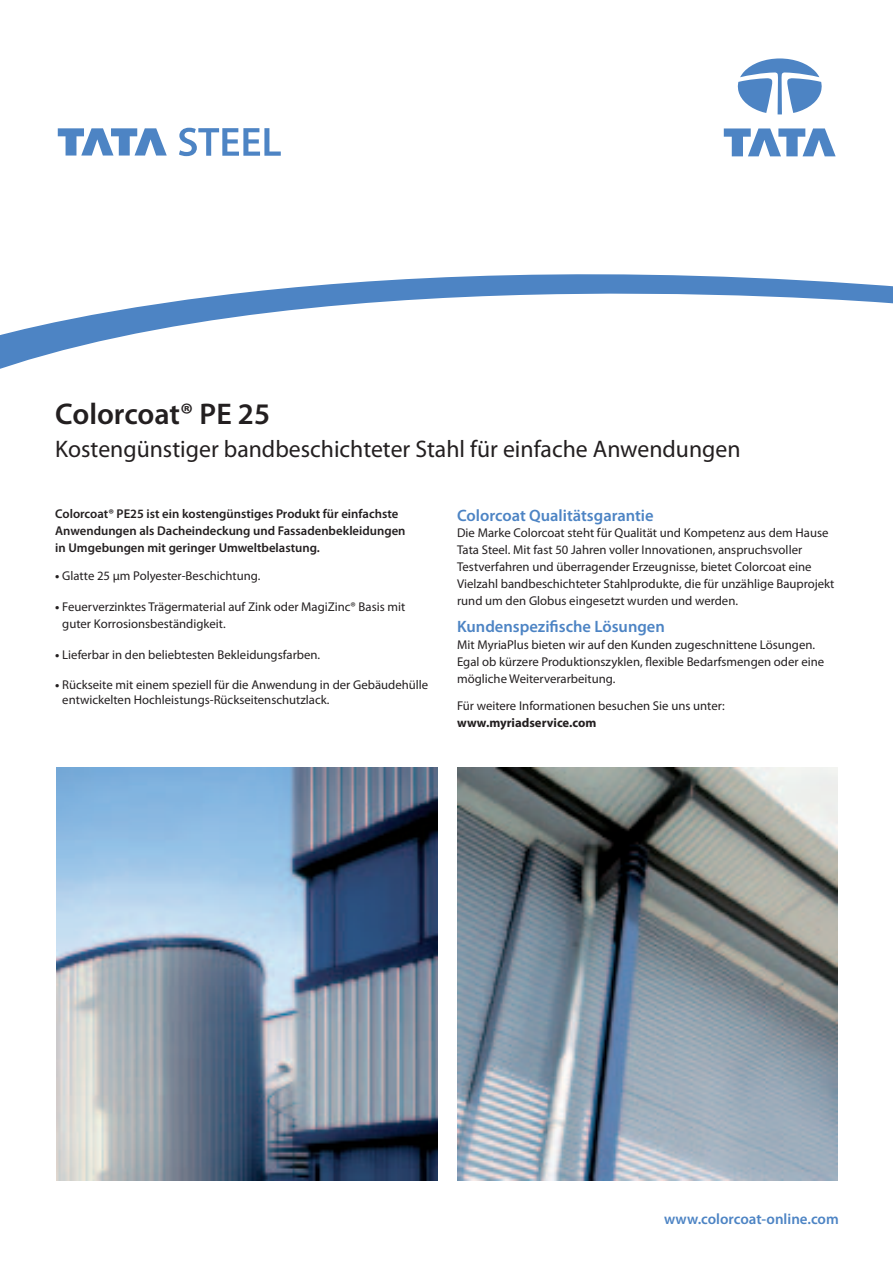
<style>
.page{position:relative;width:893px;height:1263px;background:#fff}
.page>*{position:absolute;margin:0;border:0;box-sizing:border-box;transform-origin:0 0}
.t1{font:600 30px "Myriad Pro";color:#231f20}
.t2{font:24px "Myriad Pro";color:#231f20}
.t3{font:600 16.5px "Myriad Pro";color:#4d84c4}
.t4{font:600 15px "Myriad Pro";color:#4d84c4}
.t5{font:12.75px/17px "Myriad Pro";color:#231f20}
.t6{font:600 12.75px/17.2px "Myriad Pro";color:#231f20}
.t7{font:700 12.75px "Myriad Pro";color:#231f20}
.s1{font-weight:700}
</style>
<div class="page">
<svg style="left:737px;top:58px;width:85px;height:56px"></svg>
<svg style="left:724px;top:128px;width:112px;height:28px"></svg>
<svg style="left:58px;top:128px;width:109px;height:28px"></svg>
<svg style="left:179px;top:128px;width:102px;height:28px"></svg>
<svg style="left:0;top:274px;width:893px;height:95px"></svg>
<img style="left:57px;top:767px;width:380px;height:413px">
<img style="left:457px;top:767px;width:381px;height:413px">
<h1 class="t1" style="left:55px;top:395px;width:216px">Colorcoat® PE 25</h1>
<h2 class="t2" style="left:55px;top:435px;width:687px">Kostengünstiger bandbeschichteter Stahl für einfache Anwendungen</h2>
<p class="t6" style="left:55px;top:504px;width:352px">Colorcoat® PE25 ist ein kostengünstiges Produkt für einfachste<br>Anwendungen als Dacheindeckung und Fassadenbekleidungen in Umgebungen mit geringer Umweltbelastung.</p>
<p class="t5" style="left:55px;top:567px;width:207px"><span class="s1">•</span> Glatte 25 µm Polyester-Beschichtung.</p>
<p class="t5" style="left:62px;top:599px;width:345px;line-height:16.5px;text-indent:-7px"><span class="s1">•</span> Feuerverzinktes Trägermaterial auf Zink oder MagiZinc® Basis mit guter Korrosionsbeständigkeit.</p>
<p class="t5" style="left:55px;top:646px;width:266px"><span class="s1">•</span> Lieferbar in den beliebtesten Bekleidungsfarben.</p>
<p class="t5" style="left:62px;top:676px;width:368px;line-height:15px;text-indent:-7px"><span class="s1">•</span> Rückseite mit einem speziell für die Anwendung in der Gebäudehülle entwickelten Hochleistungs-Rückseitenschutzlack.</p>
<p class="t3" style="left:457px;top:504px;width:198px">Colorcoat Qualitätsgarantie</p>
<p class="t5" style="left:457px;top:524px;width:379px">Die Marke Colorcoat steht für Qualität und Kompetenz aus dem Hause Tata Steel. Mit fast 50 Jahren voller Innovationen, anspruchsvoller Testverfahren und überragender Erzeugnisse, bietet Colorcoat eine Vielzahl bandbeschichteter Stahlprodukte, die für unzählige Bauprojekt rund um den Globus eingesetzt wurden und werden.</p>
<p class="t3" style="left:457px;top:616px;width:209px">Kundenspezifische Lösungen</p>
<p class="t5" style="left:457px;top:636px;width:369px">Mit MyriaPlus bieten wir auf den Kunden zugeschnittene Lösungen.<br>Egal ob kürzere Produktionszyklen, flexible Bedarfsmengen oder eine mögliche Weiterverarbeitung.</p>
<p class="t5" style="left:457px;top:697px;width:269px">Für weitere Informationen besuchen Sie uns unter:</p>
<p class="t7" style="left:457px;top:714px;width:141px">www.myriadservice.com</p>
<p class="t4" style="left:664px;top:1210px;width:176px">www.colorcoat-online.com</p>
</div>
